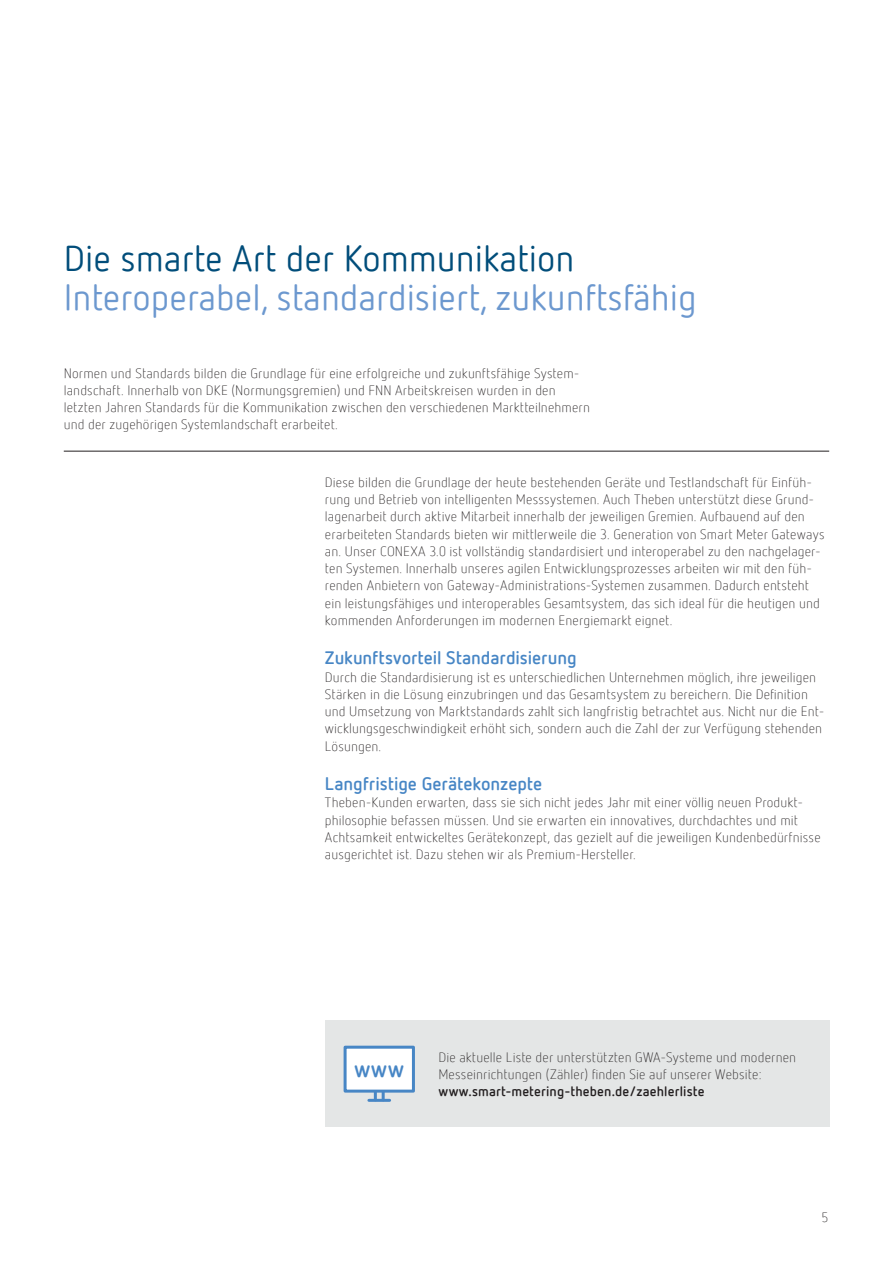
<style>
.page{position:relative;width:893px;height:1263px;background:#fff}
.page>*{position:absolute;margin:0;border:0;box-sizing:border-box;transform-origin:0 0}
.t1{font:36px "Netto Offc Pro";color:#6c98cf}
.t2{font:36px "Netto Offc Pro";color:#014d7a}
.t3{font:700 22.65px "Netto Offc Pro";color:#4786c5}
.t4{font:700 18px "Netto Offc Pro";letter-spacing:-.005em;color:#4786c5}
.t5{font:300 13.5px/17.2px "Netto Offc Pro";letter-spacing:.01em;color:#231f20}
.t6{font:700 13.5px "Netto Offc Pro";letter-spacing:.01em;color:#231f20}
</style>
<div class="page">
<hr style="left:64px;top:451px;width:765px;height:1px;background:#231f20">
<div style="left:325px;top:1020px;width:504px;height:107px;background:#e4e6e6"></div>
<div style="left:344px;top:1046px;width:71px;height:46px;background:#fff;border:3px solid #4786c5"></div>
<hr style="left:369px;top:1099px;width:21px;height:3px;background:#4786c5">
<svg style="left:374px;top:1092px;width:11px;height:7px"></svg>
<h1 class="t2" style="left:64px;top:236px;width:512px">Die smarte Art der Kommunikation</h1>
<h1 class="t1" style="left:64px;top:275px;width:635px">Interoperabel, standardisiert, zukunftsfähig</h1>
<p class="t5" style="left:64px;top:364px;width:528px">Normen und Standards bilden die Grundlage für eine erfolgreiche und zukunftsfähige System&shy;landschaft. Innerhalb von DKE (Normungsgremien) und FNN Arbeitskreisen wurden in den letzten Jahren Standards für die Kommunikation zwischen den verschiedenen Marktteilnehmern und der zugehörigen Systemlandschaft erarbeitet.</p>
<p class="t5" style="left:325px;top:473px;width:501px">Diese bilden die Grundlage der heute bestehenden Geräte und Testlandschaft für Einfüh&shy;rung und Betrieb von intelligenten Messsystemen. Auch Theben unterstützt diese Grund&shy;lagenarbeit durch aktive Mitarbeit innerhalb der jeweiligen Gremien. Aufbauend auf den erarbeiteten Standards bieten wir mittlerweile die 3. Generation von Smart Meter Gateways an. Unser CONEXA 3.0 ist vollständig standardisiert und interoperabel zu den nachgelager&shy;ten Systemen. Innerhalb unseres agilen Entwicklungsprozesses arbeiten wir mit den füh&shy;renden Anbietern von Gateway-Administrations-Systemen zusammen. Dadurch entsteht ein leistungsfähiges und interoperables Gesamtsystem, das sich ideal für die heutigen und kommenden Anforderungen im modernen Energiemarkt eignet.</p>
<h3 class="t4" style="left:325px;top:646px;width:253px">Zukunftsvorteil Standardisierung</h3>
<p class="t5" style="left:325px;top:668px;width:501px">Durch die Standardisierung ist es unterschiedlichen Unternehmen möglich, ihre jeweiligen Stärken in die Lösung einzubringen und das Gesamtsystem zu bereichern. Die Definition und Umsetzung von Marktstandards zahlt sich langfristig betrachtet aus. Nicht nur die Ent&shy;wicklungsgeschwindigkeit erhöht sich, sondern auch die Zahl der zur Verfügung stehenden Lösungen.</p>
<h3 class="t4" style="left:325px;top:772px;width:219px">Langfristige Gerätekonzepte</h3>
<p class="t5" style="left:325px;top:794px;width:497px">Theben-Kunden erwarten, dass sie sich nicht jedes Jahr mit einer völlig neuen Produkt&shy;philosophie befassen müssen. Und sie erwarten ein innovatives, durchdachtes und mit Achtsamkeit entwickeltes Gerätekonzept, das gezielt auf die jeweiligen Kundenbedürfnisse ausgerichtet ist. Dazu stehen wir als Premium-Hersteller.</p>
<h2 class="t3" style="left:354px;top:1054px;width:52px">www</h2>
<p class="t5" style="left:438px;top:1048px;width:359px">Die aktuelle Liste der unterstützten GWA-Systeme und modernen<br>Messeinrichtungen (Zähler) finden Sie auf unserer Website:</p>
<p class="t6" style="left:438px;top:1082px;width:268px">www.smart-metering-theben.de/zaehlerliste</p>
<p class="t5" style="left:821px;top:1209px;width:8px">5</p>
</div>
